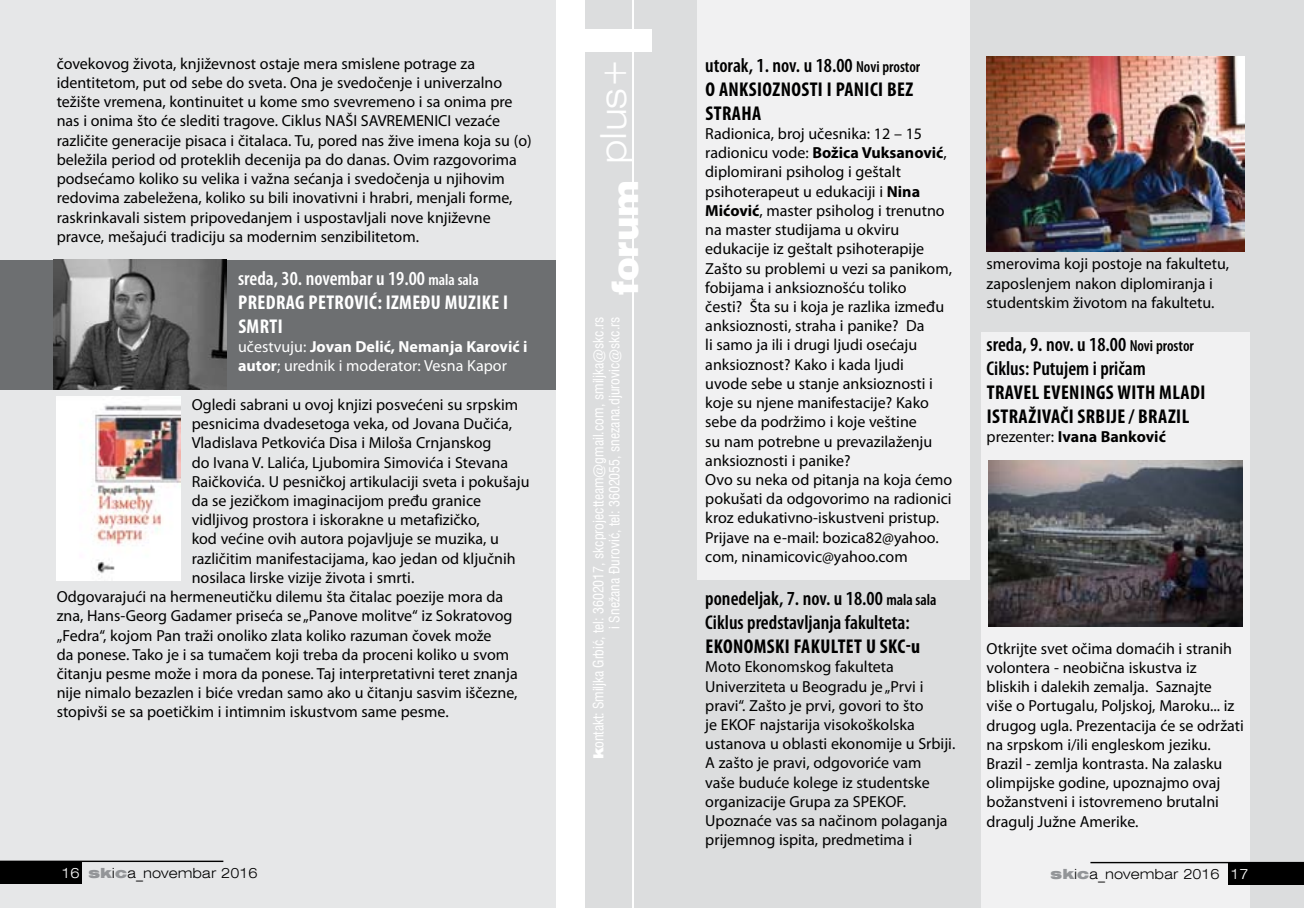
<style>
.page{position:relative;width:1304px;height:908px;background:#fff}
.page>*{position:absolute;margin:0;border:0;box-sizing:border-box;transform-origin:0 0}
.t1{font:900 36px "Swiss 721 BT";color:#fff}
.t2{font:600 condensed 20px/24px "Myriad Pro";color:#000}
.t3{font:700 condensed 20px/24px "Myriad Pro";letter-spacing:.02em;color:#000}
.t4{font:600 condensed 20px/24px "Myriad Pro";color:#fff}
.t5{font:700 condensed 20px "Myriad Pro";letter-spacing:.02em;color:#fff}
.t6{font:16px/19.2px "Myriad Pro";color:#000}
.t7{font:16px/19.2px "Myriad Pro";color:#fff}
.t8{font:700 16px "Myriad Pro";color:#000}
.t9{font:condensed 14px/16px "Swiss 721 BT";color:#fff;text-align:right}
.t10{font:300 expanded 14px "Swiss 721 BT";color:#000}
.s1{font-size:16px}
.s2{font-weight:700}
.s3{font-weight:900;font-stretch:expanded}
.s4{font-weight:400}
.s5{color:#fff}
.s6{font-weight:900;color:#939598}
</style>
<div class="page">
<div style="left:0;top:0;width:556px;height:907px;background:#e6e7e8"></div>
<div style="left:0;top:260px;width:556px;height:129px;background:#6d6f71"></div>
<div style="left:586px;top:0;width:718px;height:907px;background:#dcddde"></div>
<div style="left:697px;top:0;width:272px;height:579px;background:#f1f1f2"></div>
<div style="left:981px;top:333px;width:269px;height:574px;background:#f1f1f2"></div>
<div style="left:574px;top:29px;width:78px;height:23px;background:#fff"></div>
<hr style="left:632px;top:0;width:2px;height:907px;background:#fff">
<img style="left:986px;top:56px;width:258px;height:195px">
<img style="left:988px;top:460px;width:255px;height:166px">
<div style="left:0;top:860px;width:82px;height:23px;background:#000"></div>
<hr style="left:0;top:860px;width:223px;height:1px;background:#000">
<div style="left:1228px;top:862px;width:76px;height:22px;background:#000"></div>
<hr style="left:1090px;top:861px;width:214px;height:1px;background:#000">
<img style="left:57px;top:396px;width:123px;height:184px">
<img style="left:54px;top:260px;width:173px;height:129px">
<p class="t6" style="left:57px;top:53px;width:476px">čovekovog života, književnost ostaje mera smislene potrage za identitetom, put od sebe do sveta. Ona je svedočenje i univerzalno težište vremena, kontinuitet u kome smo svevremeno i sa onima pre nas i onima što će slediti tragove. Ciklus NAŠI SAVREMENICI vezaće različite generacije pisaca i čitalaca. Tu, pored nas žive imena koja su (o) beležila period od proteklih decenija pa do danas. Ovim razgovorima podsećamo koliko su velika i važna sećanja i svedočenja u njihovim redovima zabeležena, koliko su bili inovativni i hrabri, menjali forme, raskrinkavali sistem pripovedanjem i uspostavljali nove književne pravce, mešajući tradiciju sa modernim senzibilitetom.</p>
<p class="t4" style="left:238px;top:266px;width:242px">sreda, 30. novembar u 19.00 <span class="s1">mala sala<br></span><span class="s2">PREDRA</span></p>
<p class="t5" style="left:295px;top:290px;width:24px">G PETROV</p>
<p class="t5" style="left:364px;top:290px;width:146px">IĆ: IZMEĐU MUZIKE I</p>
<p class="t5" style="left:238px;top:314px;width:11px">SMRT</p>
<p class="t5" style="left:278px;top:314px;width:6px">I</p>
<p class="t7" style="left:238px;top:337px;width:291px">učestvuju: <span class="s2">Jovan Delić, Nemanja Karović i autor</span>; urednik i moderator: Vesna Kapor</p>
<p class="t6" style="left:192px;top:394px;width:328px">Ogledi sabrani u ovoj knjizi posvećeni su srpskim</p>
<p class="t6" style="left:192px;top:413px;width:322px">pesnicima dvadesetoga veka, od Jovana Dučića,</p>
<p class="t6" style="left:192px;top:433px;width:301px">Vladislava Petkovića Disa i Miloša Crnjanskog</p>
<p class="t6" style="left:192px;top:452px;width:318px">do Ivana V. Lalića, Ljubomira Simovića i Stevana</p>
<p class="t6" style="left:192px;top:471px;width:339px">Raičkovića. U pesničkoj artikulaciji sveta i pokušaju</p>
<p class="t6" style="left:192px;top:490px;width:291px">da se jezičkom imaginacijom pređu granice</p>
<p class="t6" style="left:192px;top:509px;width:290px">vidljivog prostora i iskorakne u metafizičko,</p>
<p class="t6" style="left:192px;top:529px;width:309px">kod većine ovih autora pojavljuje se muzika, u</p>
<p class="t6" style="left:192px;top:548px;width:326px">različitim manifestacijama, kao jedan od ključnih</p>
<p class="t6" style="left:192px;top:567px;width:224px">nosilaca lirske vizije života i smrti.</p>
<p class="t6" style="left:57px;top:586px;width:448px">Odgovarajući na hermeneutičku dilemu šta čitalac poezije mora da</p>
<p class="t6" style="left:57px;top:605px;width:457px">zna, Hans-Georg Gadamer priseća se „Panove molitve“ iz Sokratovog</p>
<p class="t6" style="left:57px;top:625px;width:436px">„Fedra“, kojom Pan traži onoliko zlata koliko razuman čovek može</p>
<p class="t6" style="left:57px;top:644px;width:454px">da ponese. Tako je i sa tumačem koji treba da proceni koliko u svom</p>
<p class="t6" style="left:57px;top:663px;width:463px">čitanju pesme može i mora da ponese. Taj interpretativni teret znanja</p>
<p class="t6" style="left:57px;top:682px;width:462px">nije nimalo bezazlen i biće vredan samo ako u čitanju sasvim iščezne,</p>
<p class="t6" style="left:57px;top:701px;width:393px">stopivši se sa poetičkim i intimnim iskustvom same pesme.</p>
<h1 class="t1" style="left:603px;top:295px;width:239px;rotate:-90deg">forum <sup>plus+</sup></h1>
<p class="t2" style="left:705px;top:53px;width:217px">utorak, 1. nov. u 18.00 <span class="s1">Novi prostor<br></span><span class="s2">OANKS</span></p>
<p class="t3" style="left:757px;top:77px;width:34px">IOZNOST</p>
<p class="t3" style="left:818px;top:77px;width:97px">I I PAN ICI BEZ</p>
<p class="t3" style="left:705px;top:101px;width:10px">STRA</p>
<p class="t3" style="left:741px;top:101px;width:21px">HA</p>
<p class="t6" style="left:705px;top:124px;width:249px">Radionica, broj učesnika: 12 – 15 radionicu vode: <span class="s2">Božica Vuksanović</span>, diplomirani psiholog i geštalt psihoterapeut u edukaciji i <span class="s2">Nina Mićović</span>, master psiholog i trenutno na master studijama u okviru edukacije iz geštalt psihoterapije Zašto su problemi u vezi sa panikom, fobijama i anksioznošću toliko<br>česti? Šta su i koja je razlika između anksioznosti, straha i panike? Da<br>li samo ja ili i drugi ljudi osećaju anksioznost? Kako i kada ljudi<br>uvode sebe u stanje anksioznosti i koje su njene manifestacije? Kako sebe da podržimo i koje veštine<br>su nam potrebne u prevazilaženju anksioznosti i panike?<br>Ovo su neka od pitanja na koja ćemo pokušati da odgovorimo na radionici kroz edukativno-iskustveni pristup.<br>Prijave na e-mail: bozica82@yahoo. com, ninamicovic@yahoo.com</p>
<p class="t2" style="left:705px;top:586px;width:233px">ponedeljak, 7. nov. u 18.00 <span class="s1">mala sala<br></span>Ciklus predstavljanja fakulteta:</p>
<p class="t3" style="left:705px;top:633px;width:216px">EKONOMSKI FAKULTET U SKC-U</p>
<p class="t6" style="left:705px;top:656px;width:252px">Moto Ekonomskog fakulteta Univerziteta u Beogradu je „Prvi i pravi“. Zašto je prvi, govori to što<br>je EKOF najstarija visokoškolska ustanova u oblasti ekonomije u Srbiji.<br>A zašto je pravi, odgovoriće vam vaše buduće kolege iz studentske organizacije Grupa za SPEKOF.<br>Upoznaće vas sa načinom polaganja prijemnog ispita, predmetima i</p>
<p class="t9" style="left:590px;top:758px;width:444px;rotate:-90deg"><span class="s3">k</span>ontakt: Smiljka Grbić, tel: 3602017, skcprojectteamªgmail.com, smiljkaªskc.rs i Snežana \urović, tel: 3602055, snezana.djurovicªskc.rs</p>
<p class="t6" style="left:987px;top:254px;width:244px">smerovima koji postoje na fakultetu, zaposlenjem nakon diplomiranja i studentskim životom na fakultetu.</p>
<p class="t2" style="left:987px;top:332px;width:209px">sreda, 9. nov. u 18.00 <span class="s1">Novi prostor<br></span>Ciklus: Putujem i pričam</p>
<p class="t3" style="left:987px;top:380px;width:218px">TRAVEL EVENINGS WITH MLADI<br>ISTRAŽIVAČI SRBIJE / BRAZIL</p>
<p class="t8" style="left:987px;top:426px;width:181px"><span class="s4">prezenter:</span> Ivana Banković</p>
<p class="t6" style="left:987px;top:638px;width:259px">Otkrijte svet očima domaćih i stranih volontera - neobična iskustva iz bliskih i dalekih zemalja. Saznajte<br>više o Portugalu, Poljskoj, Maroku... iz drugog ugla. Prezentacija će se održati na srpskom i/ili engleskom jeziku.<br>Brazil - zemlja kontrasta. Na zalasku olimpijske godine, upoznajmo ovaj božanstveni i istovremeno brutalni dragulj Južne Amerike.</p>
<p class="t10" style="left:61px;top:864px;width:198px"><span class="s5">16</span> <span class="s6">sk</span>i<span class="s6">c</span>a_novembar 2016</p>
<p class="t10" style="left:1051px;top:865px;width:199px"><span class="s6">sk</span>i<span class="s6">c</span>a_novembar 2016 <span class="s5">17</span></p>
</div>
